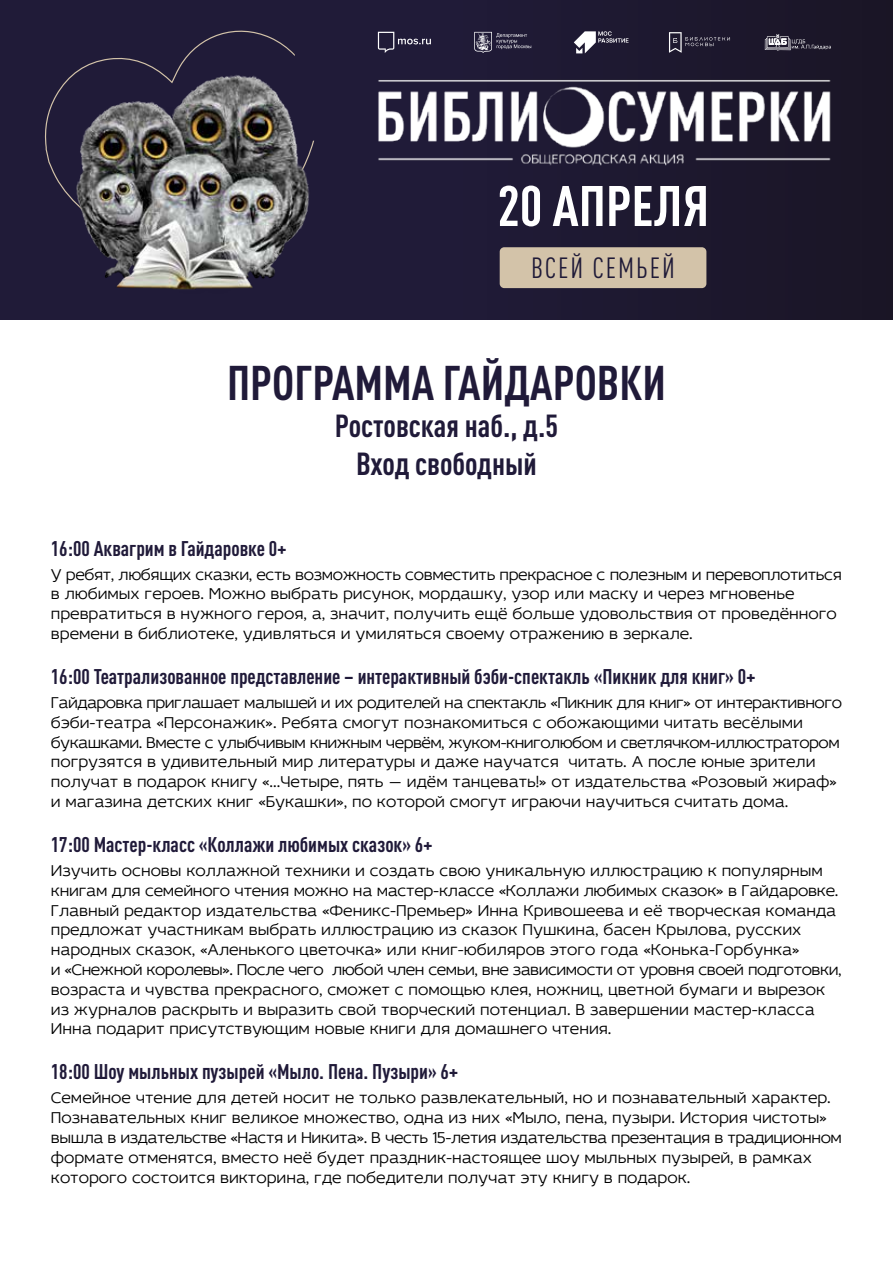
<style>
.page{position:relative;width:893px;height:1263px;background:#fff}
.page>*{position:absolute;margin:0;border:0;box-sizing:border-box;transform-origin:0 0}
.t1{font:700 condensed 56.25px "DIN Pro";color:#fff}
.t2{font:700 condensed 48px "DIN Pro";color:#201a39}
.t3{font:700 condensed 31.5px/37.8px "DIN Pro";color:#201a39;text-align:center}
.t4{font:condensed 28.8px "DIN Pro";letter-spacing:.065em;color:#1f1a38}
.t5{font:700 condensed 21px "DIN Pro";color:#201a39}
.t6{font:300 16.5px/19.8px "Idealist Sans";color:#000}
</style>
<div class="page">
<div style="left:0;top:0;width:893px;height:319px;background:linear-gradient(to right,#211c3d,#1c172a)"></div>
<div style="left:43px;top:22px;width:271px;height:258px;background:#201b38"></div>
<img style="left:66px;top:52px;width:252px;height:252px">
<img style="left:358px;top:55px;width:490px;height:124px">
<svg style="left:765px;top:34px;width:66px;height:17px"></svg>
<svg style="left:669px;top:32px;width:61px;height:21px"></svg>
<svg style="left:474px;top:32px;width:57px;height:21px"></svg>
<svg style="left:378px;top:32px;width:53px;height:21px"></svg>
<svg style="left:574px;top:31px;width:54px;height:22px"></svg>
<div style="left:500px;top:247px;width:206px;height:41px;background:#d3c3a9;border-radius:5px"></div>
<h1 class="t1" style="left:497px;top:163px;width:213px">20 АПРЕЛЯ</h1>
<h3 class="t4" style="left:531px;top:247px;width:145px">ВСЕЙ СЕМЬЕЙ</h3>
<h2 class="t2" style="left:227px;top:346px;width:440px">ПРОГРАММА ГАЙДАРОВКИ</h2>
<h3 class="t3" style="left:335px;top:404px;width:225px">Ростовская наб., д.5<br>Вход свободный</h3>
<p class="t5" style="left:51px;top:532px;width:237px">16:00 Аквагрим в Гайдаровке 0+</p>
<p class="t6" style="left:51px;top:564px;width:792px">У ребят, любящих сказки, есть возможность совместить прекрасное с полезным и перевоплотиться в любимых героев. Можно выбрать рисунок, мордашку, узор или маску и через мгновенье превратиться в нужного героя, а, значит, получить ещё больше удовольствия от проведённого времени в библиотеке, удивляться и умиляться своему отражению в зеркале.</p>
<p class="t5" style="left:51px;top:661px;width:706px">16:00 Театрализованное представление – интерактивный бэби-спектакль «Пикник для книг» 0+</p>
<p class="t6" style="left:51px;top:692px;width:793px">Гайдаровка приглашает малышей и их родителей на спектакль «Пикник для книг» от интерактивного бэби-театра «Персонажик». Ребята смогут познакомиться с обожающими читать весёлыми букашками. Вместе с улыбчивым книжным червём, жуком-книголюбом и светлячком-иллюстратором погрузятся в удивительный мир литературы и даже научатся читать. А после юные зрители получат в подарок книгу «...Четыре, пять — идём танцевать!» от издательства «Розовый жираф» и магазина детских книг «Букашки», по которой смогут играючи научиться считать дома.</p>
<p class="t5" style="left:51px;top:829px;width:384px">17:00 Мастер-класс «Коллажи любимых сказок» 6+</p>
<p class="t6" style="left:51px;top:860px;width:792px">Изучить основы коллажной техники и создать свою уникальную иллюстрацию к популярным книгам для семейного чтения можно на мастер-классе «Коллажи любимых сказок» в Гайдаровке.<br>Главный редактор издательства «Феникс-Премьер» Инна Кривошеева и её творческая команда предложат участникам выбрать иллюстрацию из сказок Пушкина, басен Крылова, русских народных сказок, «Аленького цветочка» или книг-юбиляров этого года «Конька-Горбунка»<br>и «Снежной королевы». После чего любой член семьи, вне зависимости от уровня своей подготовки, возраста и чувства прекрасного, сможет с помощью клея, ножниц, цветной бумаги и вырезок из журналов раскрыть и выразить свой творческий потенциал. В завершении мастер-класса Инна подарит присутствующим новые книги для домашнего чтения.</p>
<p class="t5" style="left:51px;top:1056px;width:409px">18:00 Шоу мыльных пузырей «Мыло. Пена. Пузыри» 6+</p>
<p class="t6" style="left:51px;top:1087px;width:792px">Семейное чтение для детей носит не только развлекательный, но и познавательный характер.<br>Познавательных книг великое множество, одна из них «Мыло, пена, пузыри. История чистоты» вышла в издательстве «Настя и Никита». В честь 15-летия издательства презентация в традиционном формате отменятся, вместо неё будет праздник-настоящее шоу мыльных пузырей, в рамках которого состоится викторина, где победители получат эту книгу в подарок.</p>
</div>
